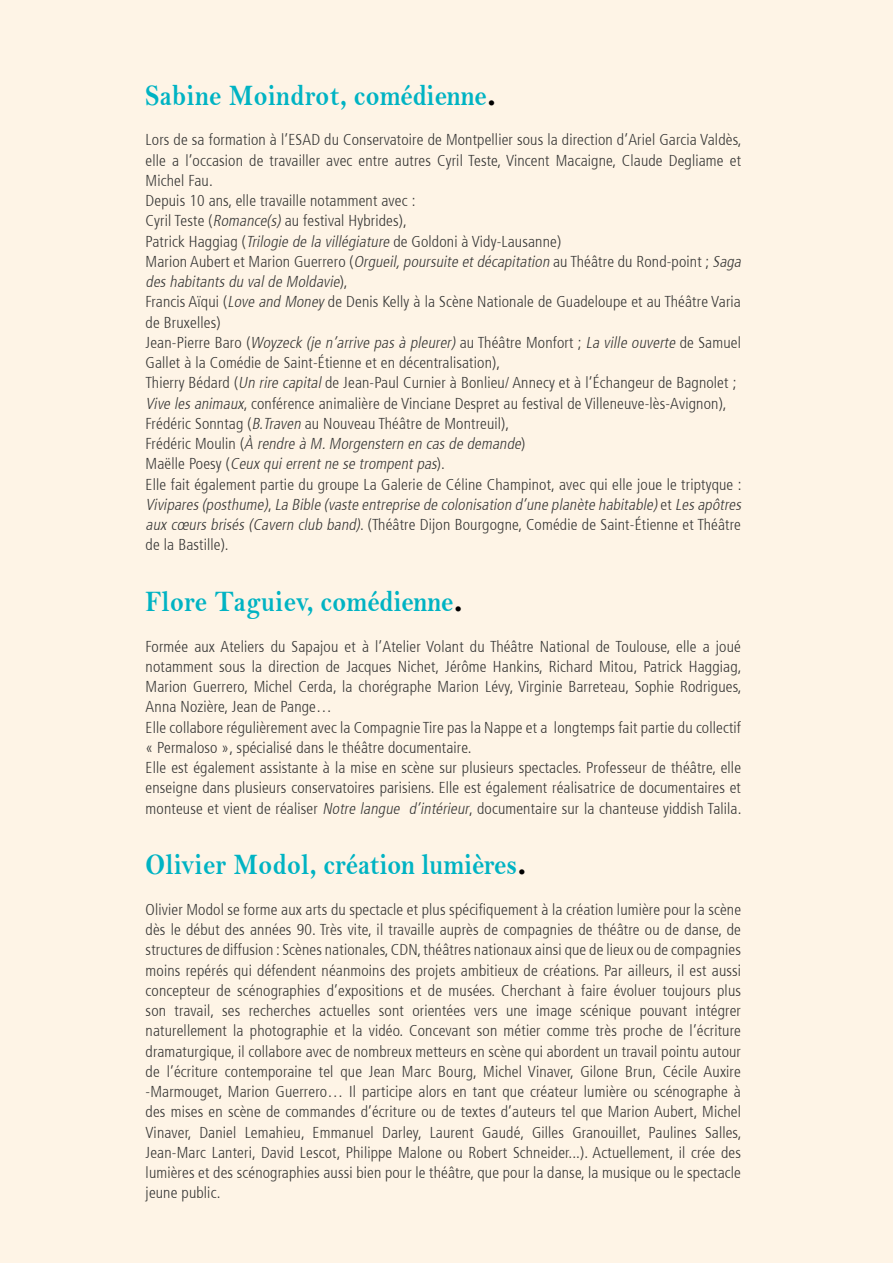
<style>
.page{position:relative;width:893px;height:1263px;background:#fef4e6}
.page>*{position:absolute;margin:0;border:0;box-sizing:border-box;transform-origin:0 0}
.t1{font:30px "Bell MT Bold";color:#00b3c3;scale:.85 1}
.t2{font:300 condensed 15.75px/20.2px "Frutiger 47";letter-spacing:.01em;color:#363635;text-align:justify}
.t3{font:italic 300 condensed 15.75px/20.2px "Frutiger 47";color:#363635}
.s1{font-family:"Fontin Sans";font-weight:700;font-size:34.5px;color:#000}
.s2{font-style:italic}
.s3{font-style:normal}
</style>
<div class="page">
<p class="t1" style="left:146px;top:77px;width:414px">Sabine Moindrot, comédienne<span class="s1">.</span></p>
<p class="t2" style="left:146px;top:130px;width:597px">Lors de sa formation à l’ESAD du Conservatoire de Montpellier sous la direction d’Ariel Garcia Valdès, elle a l’occasion de travailler avec entre autres Cyril Teste, Vincent Macaigne, Claude Degliame et Michel Fau.</p>
<p class="t2" style="left:146px;top:191px;width:271px">Depuis 10 ans, elle travaille notamment avec :</p>
<p class="t2" style="left:146px;top:211px;width:263px">Cyril Teste (<span class="s2">Romance(s)</span>au festival Hybrides),</p>
<p class="t2" style="left:146px;top:231px;width:417px">Patrick Haggiag (<span class="s2">Trilogie de la villégiature</span> de Goldoni à Vidy-Lausanne)</p>
<p class="t3" style="left:146px;top:251px;width:600px"><span class="s3">Marion Aubert et Marion Guerrero (</span>Orgueil,poursuite etdécapitation <span class="s3">au Théâtre du Rond-point ;</span> Saga deshabitantsdu valde Moldavie<span class="s3">) ,</span></p>
<p class="t2" style="left:146px;top:292px;width:597px">Francis Aïqui (<span class="s2">Love and Money</span> de Denis Kelly à la Scène Nationale de Guadeloupe et au Théâtre Varia de Bruxelles)</p>
<p class="t2" style="left:146px;top:332px;width:597px">Jean-Pierre Baro (<span class="s2">Woyzeck (je n’arrive pas à pleurer)</span> au Théâtre Monfort ; <span class="s2">La ville ouverte</span> de Samuel<br>Gallet à la Comédie de Saint-Étienne et en décentralisation),</p>
<p class="t2" style="left:146px;top:373px;width:592px">Thierry Bédard (<span class="s2">Un rire capital</span>de Jean-Paul Curnier à Bonlieu/ Annecy et à l’Échangeur de Bagnolet ;</p>
<p class="t2" style="left:146px;top:393px;width:582px"><span class="s2">Vive lesanimaux</span>, conférence animalière de Vinciane Despret au festival de Villeneuve-lès-Avignon),</p>
<p class="t2" style="left:146px;top:413px;width:365px">Frédéric Sonntag (<span class="s2">B.Traven</span> au Nouveau Théâtre de Montreuil),</p>
<p class="t3" style="left:146px;top:434px;width:381px"><span class="s3">F r é d é r i c M o u l i n (</span>À rendre à M.Morgenstern en casde demande<span class="s3">)</span></p>
<p class="t3" style="left:146px;top:454px;width:301px"><span class="s3">M a ë l l e Po e s y (</span> Ceux quierrentne se trompentpas<span class="s3">) .</span></p>
<p class="t2" style="left:146px;top:474px;width:600px;text-align:left">Elle fait également partie du groupe La Galerie de Céline Champinot, avec qui elle joue le triptyque :<br><span class="s2">Vivipares(posthume)</span>, <span class="s2">La Bible (vaste entreprise de colonisation d’une planète habitable)</span>e t <span class="s2">Lesapôtres aux cœurs brisés (Cavern club band)</span>. (Théâtre Dijon Bourgogne, Comédie de Saint-Étienne et Théâtre de la Bastille).</p>
<p class="t1" style="left:146px;top:584px;width:375px">Flore Taguiev, comédienne<span class="s1">.</span></p>
<p class="t2" style="left:146px;top:636px;width:597px">Formée aux Ateliers du Sapajou et à l’Atelier Volant du Théâtre National de Toulouse, elle a joué notamment sous la direction de Jacques Nichet, Jérôme Hankins, Richard Mitou, Patrick Haggiag, Marion Guerrero, Michel Cerda, la chorégraphe Marion Lévy, Virginie Barreteau, Sophie Rodrigues, Anna Nozière, Jean de Pange…</p>
<p class="t2" style="left:146px;top:717px;width:597px">Elle collabore régulièrement avec la Compagnie Tire pas la Nappe et a longtemps fait partie du collectif « Permaloso », spécialisé dans le théâtre documentaire.</p>
<p class="t2" style="left:146px;top:758px;width:597px">Elle est également assistante à la mise en scène sur plusieurs spectacles. Professeur de théâtre, elle enseigne dans plusieurs conservatoires parisiens. Elle est également réalisatrice de documentaires et monteuse et vient de réaliser <span class="s2">Notre langue d’intérieur</span>, documentaire sur la chanteuse yiddish Talila.</p>
<p class="t1" style="left:146px;top:847px;width:450px">Olivier Modol, création lumières<span class="s1">.</span></p>
<p class="t2" style="left:146px;top:899px;width:597px">Olivier Modol se forme aux arts du spectacle et plus spécifiquement à la création lumière pour la scène dès le début des années 90. Très vite, il travaille auprès de compagnies de théâtre ou de danse, de structures de diffusion : Scènes nationales, CDN, théâtres nationaux ainsi que de lieux ou de compagnies moins repérés qui défendent néanmoins des projets ambitieux de créations. Par ailleurs, il est aussi concepteur de scénographies d’expositions et de musées. Cherchant à faire évoluer toujours plus</p>
<p class="t2" style="left:146px;top:1001px;width:597px">son travail, ses recherches actuelles sont orientées vers une image scénique pouvant intégrer naturellement la photographie et la vidéo. Concevant son métier comme très proche de l’écriture dramaturgique, il collabore avec de nombreux metteurs en scène qui abordent un travail pointu autour de l’écriture contemporaine tel que Jean Marc Bourg, Michel Vinaver, Gilone Brun, Cécile Auxire -Marmouget, Marion Guerrero… Il participe alors en tant que créateur lumière ou scénographe à</p>
<p class="t2" style="left:146px;top:1102px;width:597px">des mises en scène de commandes d’écriture ou de textes d’auteurs tel que Marion Aubert, Michel<br>Vinaver, Daniel Lemahieu, Emmanuel Darley, Laurent Gaudé, Gilles Granouillet, Paulines Salles,</p>
<p class="t2" style="left:146px;top:1142px;width:597px">Jean-Marc Lanteri, David Lescot, Philippe Malone ou Robert Schneider...). Actuellement, il crée des lumières et des scénographies aussi bien pour le théâtre, que pour la danse, la musique ou le spectacle jeune public.</p>
</div>
